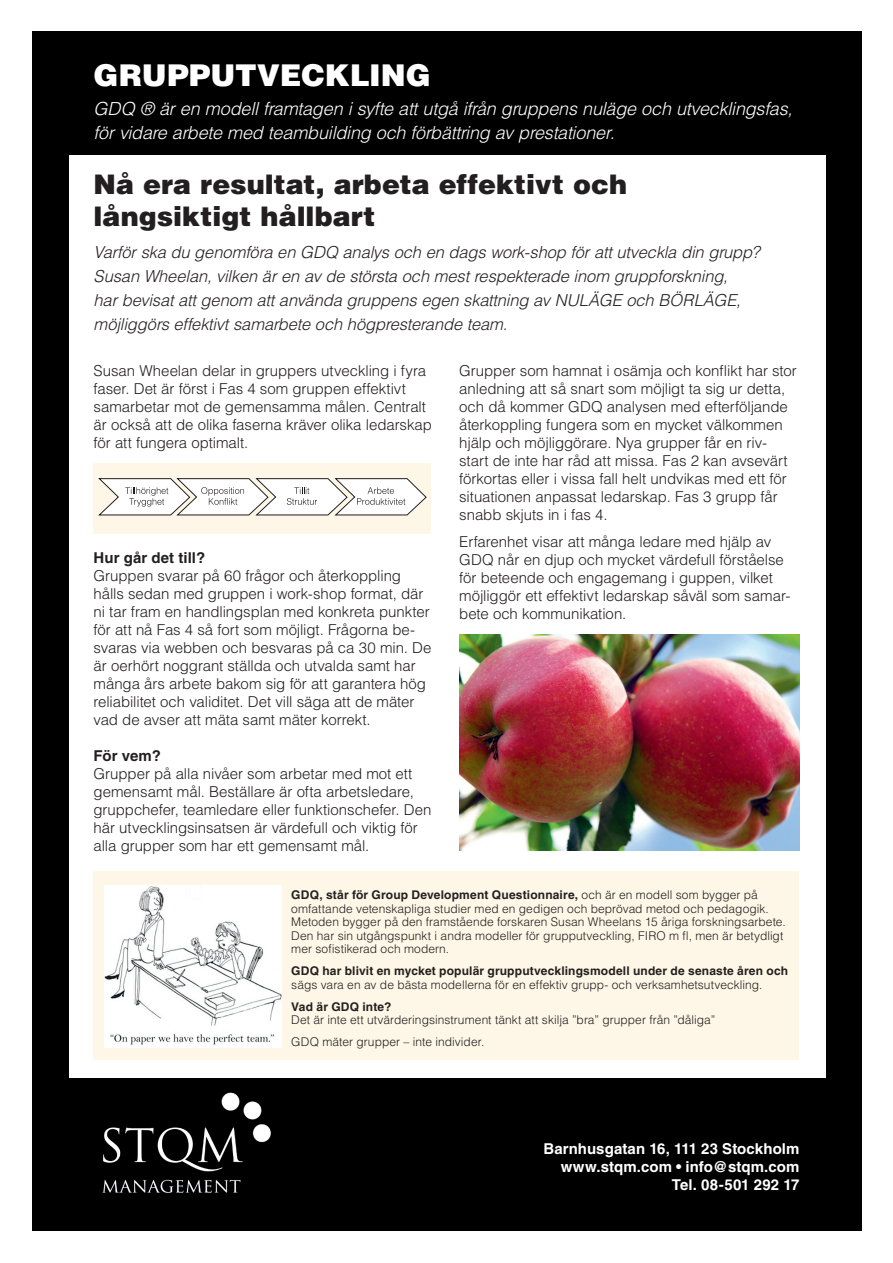
<style>
.page{position:relative;width:893px;height:1263px;background:#fff}
.page>*{position:absolute;margin:0;border:0;box-sizing:border-box;transform-origin:0 0}
.t1{font:900 30px "Helvetica";color:#fff}
.t2{font:900 27px/32.4px "Helvetica";color:#231f20}
.t3{font:italic 300 18px/24px "Helvetica";letter-spacing:-.01em;color:#fff}
.t4{font:italic 300 16.5px/24px "Helvetica";letter-spacing:-.005em;color:#231f20}
.t5{font:300 15px/18px "Helvetica";letter-spacing:-.005em;color:#231f20}
.t6{font:700 15px/18px "Helvetica";letter-spacing:.005em;color:#fff;text-align:right}
.t7{font:700 15px "Helvetica";letter-spacing:.005em;color:#231f20}
.t8{font:300 12px/13.5px "Helvetica";letter-spacing:.005em;color:#231f20}
.t9{font:700 12px "Helvetica";letter-spacing:.015em;color:#231f20}
.s1{font-weight:700}
</style>
<div class="page">
<div style="left:32px;top:32px;width:829px;height:1199px;background:#000001"></div>
<div style="left:69px;top:155px;width:757px;height:923px;background:#fff"></div>
<div style="left:94px;top:871px;width:705px;height:188px;background:#fef7e7"></div>
<img style="left:459px;top:634px;width:340px;height:216px">
<div style="left:94px;top:463px;width:337px;height:71px;background:#fef7e7"></div>
<svg style="left:98px;top:478px;width:329px;height:37px;background:#e6e5e3"></svg>
<img style="left:104px;top:886px;width:178px;height:162px">
<img style="left:102px;top:1092px;width:169px;height:101px">
<h1 class="t1" style="left:94px;top:56px;width:339px">GRUPPUTVECKLING</h1>
<p class="t3" style="left:94px;top:96px;width:700px">GDQ ® är en modell framtagen i syfte att utgå ifrån gruppens nuläge och utvecklingsfas, för vidare arbete med teambuilding och förbättring av prestationer.</p>
<h2 class="t2" style="left:94px;top:167px;width:535px">Nå era resultat, arbeta effektivt och långsiktigt hållbart</h2>
<p class="t4" style="left:94px;top:239px;width:668px">Varför ska du genomföra en GDQ analys och en dags work-shop för att utveckla din grupp?<br>Susan Wheelan, vilken är en av de största och mest respekterade inom gruppforskning,<br>har bevisat att genom att använda gruppens egen skattning av NULÄGE och BÖRLÄGE, möjliggörs effektivt samarbete och högpresterande team.</p>
<p class="t5" style="left:94px;top:361px;width:340px">Susan Wheelan delar in gruppers utveckling i fyra faser. Det är först i Fas 4 som gruppen effektivt samarbetar mot de gemensamma målen. Centralt är också att de olika faserna kräver olika ledarskap för att fungera optimalt.</p>
<p class="t7" style="left:94px;top:549px;width:113px">Hur går det till?</p>
<p class="t5" style="left:94px;top:566px;width:339px">Gruppen svarar på 60 frågor och återkoppling hålls sedan med gruppen i work-shop format, där ni tar fram en handlingsplan med konkreta punkter för att nå Fas 4 så fort som möjligt. Frågorna be&shy;svaras via webben och besvaras på ca 30 min. De är oerhört noggrant ställda och utvalda samt har många års arbete bakom sig för att garantera hög reliabilitet och validitet. Det vill säga att de mäter vad de avser att mäta samt mäter korrekt.</p>
<p class="t7" style="left:94px;top:747px;width:69px">För vem?</p>
<p class="t5" style="left:94px;top:764px;width:339px">Grupper på alla nivåer som arbetar med mot ett gemensamt mål. Beställare är ofta arbetsledare, gruppchefer, teamledare eller funktionschefer. Den här utvecklingsinsatsen är värdefull och viktig för alla grupper som har ett gemensamt mål.</p>
<p class="t5" style="left:459px;top:361px;width:339px">Grupper som hamnat i osämja och konflikt har stor anledning att så snart som möjligt ta sig ur detta, och då kommer GDQ analysen med efterföljande återkoppling fungera som en mycket välkommen hjälp och möjliggörare. Nya grupper får en riv&shy;start de inte har råd att missa. Fas 2 kan avsevärt förkortas eller i vissa fall helt undvikas med ett för situationen anpassat ledarskap. Fas 3 grupp får snabb skjuts in i fas 4.</p>
<p class="t5" style="left:459px;top:532px;width:333px">Erfarenhet visar att många ledare med hjälp av GDQ når en djup och mycket värdefull förståelse för beteende och engagemang i guppen, vilket möjliggör ett effektivt ledarskap såväl som samar&shy;bete och kommunikation.</p>
<p class="t8" style="left:291px;top:888px;width:496px"><span class="s1">GDQ, står för Group Development Questionnaire,</span> och är en modell som bygger på omfattande vetenskapliga studier med en gedigen och beprövad metod och pedagogik.<br>Metoden bygger på den framstående forskaren Susan Wheelans 15 åriga forskningsarbete.<br>Den har sin utgångspunkt i andra modeller för grupputveckling, FIRO m fl, men är betydligt mer sofistikerad och modern.</p>
<p class="t9" style="left:291px;top:964px;width:498px">GDQ har blivit en mycket populär grupputvecklingsmodell under de senaste åren och</p>
<p class="t8" style="left:291px;top:977px;width:473px">sägs vara en av de bästa modellerna för en effektiv grupp- och verksamhetsutveckling.</p>
<p class="t9" style="left:291px;top:999px;width:102px">Vad är GDQ inte?</p>
<p class="t8" style="left:291px;top:1009px;width:426px;line-height:22px">Det är inte ett utvärderingsinstrument tänkt att skilja ”bra” grupper från ”dåliga”<br>GDQ mäter grupper – inte individer.</p>
<p class="t6" style="left:543px;top:1139px;width:257px">Barnhusgatan 16, 111 23 Stockholm www.stqm.com • info@stqm.com<br>Tel. 08-501 292 17</p>
</div>
